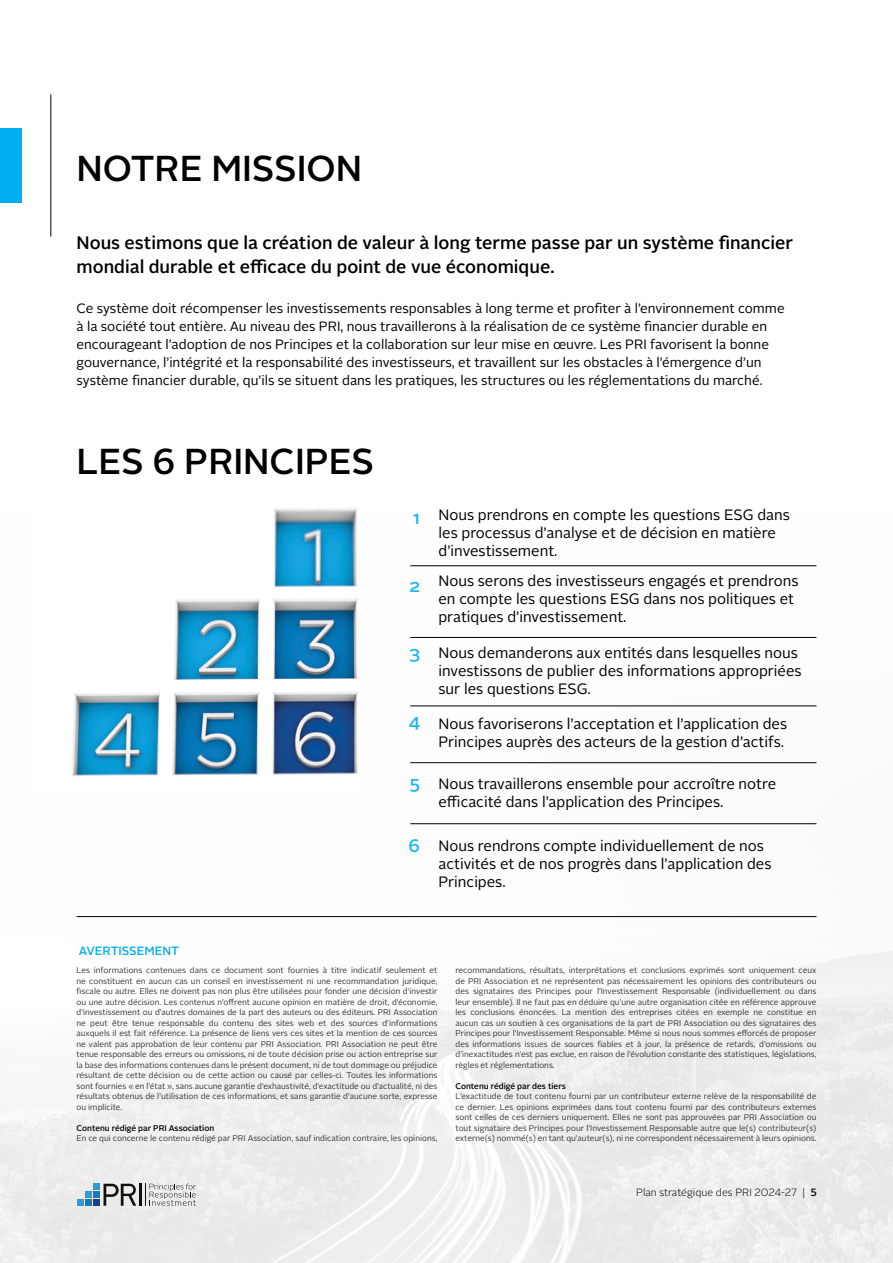
<style>
.page{position:relative;width:893px;height:1263px;background:#fff}
.page>*{position:absolute;margin:0;border:0;box-sizing:border-box;transform-origin:0 0}
.t1{font:500 36px "Alright Sans";color:#000}
.t2{font:500 18px/24px "Alright Sans";color:#000}
.t3{font:500 18px "Alright Sans";color:#1ab7f1}
.t4{font:15px/18px "Alright Sans";color:#000}
.t5{font:13.5px/18px "Alright Sans";color:#000}
.t6{font:500 12px "Alright Sans";color:#00aff0}
.t7{font:300 10.5px "Alright Sans";color:#000}
.t8{font:8.25px/10.5px "Alright Sans";color:#3c3c3b;text-align:justify}
.t9{font:500 8.25px "Alright Sans";color:#000}
.s1{font-weight:500}
</style>
<div class="page">
<img style="left:0;top:565px;width:893px;height:698px">
<div style="left:86px;top:1191px;width:6px;height:7px;background:#289dd8"></div>
<div style="left:86px;top:1199px;width:6px;height:7px;background:#137ac0"></div>
<div style="left:78px;top:1199px;width:6px;height:7px;background:#289dd8"></div>
<svg style="left:94px;top:1184px;width:42px;height:22px"></svg>
<hr style="left:139px;top:1184px;width:3px;height:22px;background:#12100b">
<svg style="left:145px;top:1184px;width:50px;height:22px"></svg>
<img style="left:35px;top:508px;width:324px;height:285px">
<hr style="left:410px;top:565px;width:406px;height:1px;background:#000">
<hr style="left:410px;top:637px;width:406px;height:1px;background:#000">
<hr style="left:410px;top:706px;width:406px;height:1px;background:#000">
<hr style="left:410px;top:762px;width:406px;height:1px;background:#000">
<hr style="left:410px;top:823px;width:406px;height:1px;background:#000">
<div style="left:0;top:128px;width:21px;height:75px;background:#00aff0"></div>
<hr style="left:51px;top:94px;width:1px;height:143px;background:#000">
<hr style="left:77px;top:916px;width:739px;height:1px;background:#000">
<h1 class="t1" style="left:77px;top:144px;width:287px">NOTRE MISSION</h1>
<h2 class="t2" style="left:77px;top:231px;width:718px">Nous estimons que la création de valeur à long terme passe par un système financier mondial durable et efficace du point de vue économique.</h2>
<p class="t5" style="left:77px;top:300px;width:710px">Ce système doit récompenser les investissements responsables à long terme et profiter à l’environnement comme à la société tout entière. Au niveau des PRI, nous travaillerons à la réalisation de ce système financier durable en encourageant l’adoption de nos Principes et la collaboration sur leur mise en œuvre. Les PRI favorisent la bonne gouvernance, l’intégrité et la responsabilité des investisseurs, et travaillent sur les obstacles à l’émergence d’un système financier durable, qu’ils se situent dans les pratiques, les structures ou les réglementations du marché.</p>
<h1 class="t1" style="left:77px;top:436px;width:299px">LES 6 PRINCIPES</h1>
<h3 class="t6" style="left:79px;top:942px;width:102px">AVERTISSEMENT</h3>
<h2 class="t3" style="left:413px;top:505px;width:8px">1</h2>
<h2 class="t3" style="left:409px;top:573px;width:13px">2</h2>
<h2 class="t3" style="left:409px;top:640px;width:12px">3</h2>
<h2 class="t3" style="left:408px;top:708px;width:13px">4</h2>
<h2 class="t3" style="left:409px;top:770px;width:12px">5</h2>
<h2 class="t3" style="left:409px;top:833px;width:13px">6</h2>
<h3 class="t4" style="left:438px;top:506px;width:353px">Nous prendrons en compte les questions ESG dans les processus d’analyse et de décision en matière d’investissement.</h3>
<h3 class="t4" style="left:438px;top:572px;width:361px">Nous serons des investisseurs engagés et prendrons en compte les questions ESG dans nos politiques et pratiques d’investissement.</h3>
<h3 class="t4" style="left:438px;top:644px;width:365px">Nous demanderons aux entités dans lesquelles nous investissons de publier des informations appropriées sur les questions ESG.</h3>
<h3 class="t4" style="left:438px;top:715px;width:350px">Nous favoriserons l’acceptation et l’application des<br>Principes auprès des acteurs de la gestion d’actifs.</h3>
<h3 class="t4" style="left:438px;top:775px;width:339px">Nous travaillerons ensemble pour accroître notre efficacité dans l’application des Principes.</h3>
<h3 class="t4" style="left:438px;top:837px;width:335px">Nous rendrons compte individuellement de nos activités et de nos progrès dans l’application des<br>Principes.</h3>
<p class="t8" style="left:77px;top:965px;width:362px">Les informations contenues dans ce document sont fournies à titre indicatif seulement et ne constituent en aucun cas un conseil en investissement ni une recommandation juridique, fiscale ou autre. Elles ne doivent pas non plus être utilisées pour fonder une décision d’investir ou une autre décision. Les contenus n’offrent aucune opinion en matière de droit, d’économie, d’investissement ou d’autres domaines de la part des auteurs ou des éditeurs. PRI Association ne peut être tenue responsable du contenu des sites web et des sources d’informations auxquels il est fait référence. La présence de liens vers ces sites et la mention de ces sources ne valent pas approbation de leur contenu par PRI Association. PRI Association ne peut être tenue responsable des erreurs ou omissions, ni de toute décision prise ou action entreprise sur la base des informations contenues dans le présent document, ni de tout dommage ou préjudice résultant de cette décision ou de cette action ou causé par celles-ci. Toutes les informations sont fournies « en l’état », sans aucune garantie d’exhaustivité, d’exactitude ou d’actualité, ni des résultats obtenus de l’utilisation de ces informations, et sans garantie d’aucune sorte, expresse ou implicite.</p>
<p class="t9" style="left:77px;top:1122px;width:139px">Contenu rédigé par PRI Association</p>
<p class="t8" style="left:77px;top:1133px;width:362px">En ce qui concerne le contenu rédigé par PRI Association, sauf indication contraire, les opinions,</p>
<p class="t8" style="left:455px;top:965px;width:362px">recommandations, résultats, interprétations et conclusions exprimés sont uniquement ceux de PRI Association et ne représentent pas nécessairement les opinions des contributeurs ou des signataires des Principes pour l’Investissement Responsable (individuellement ou dans leur ensemble). Il ne faut pas en déduire qu’une autre organisation citée en référence approuve les conclusions énoncées. La mention des entreprises citées en exemple ne constitue en aucun cas un soutien à ces organisations de la part de PRI Association ou des signataires des Principes pour l’Investissement Responsable. Même si nous nous sommes efforcés de proposer des informations issues de sources fiables et à jour, la présence de retards, d’omissions ou d’inexactitudes n’est pas exclue, en raison de l’évolution constante des statistiques, législations, règles et réglementations.</p>
<p class="t9" style="left:455px;top:1080px;width:112px">Contenu rédigé par des tiers</p>
<p class="t8" style="left:455px;top:1091px;width:362px">L’exactitude de tout contenu fourni par un contributeur externe relève de la responsabilité de ce dernier. Les opinions exprimées dans tout contenu fourni par des contributeurs externes sont celles de ces derniers uniquement. Elles ne sont pas approuvées par PRI Association ou tout signataire des Principes pour l’Investissement Responsable autre que le(s) contributeur(s) externe(s) nommé(s) en tant qu’auteur(s), ni ne correspondent nécessairement à leurs opinions.</p>
<p class="t7" style="left:636px;top:1185px;width:182px">Plan stratégique des PRI 2024-27 | <span class="s1">5</span></p>
</div>
